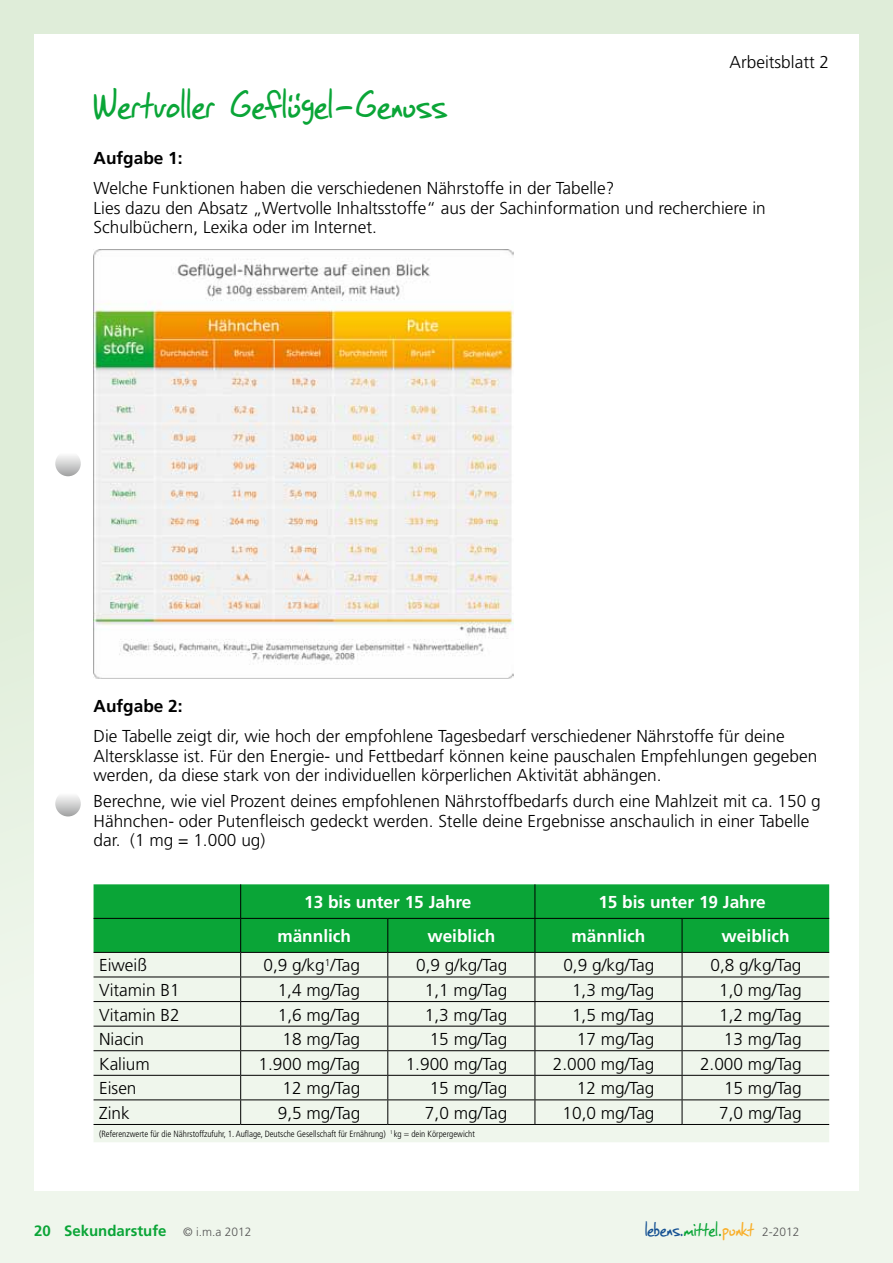
<style>
.page{position:relative;width:893px;height:1263px;background:#fff}
.page>*{position:absolute;margin:0;border:0;box-sizing:border-box;transform-origin:0 0}
.t1{font:45px "SF Grunge Sans";letter-spacing:.02em;color:#0aa537}
.t2{font:22.5px "SF Grunge Sans";letter-spacing:.01em;color:#155193}
.t3{font:300 17.25px/19.5px "Frutiger";color:#000}
.t4{font:700 17.25px "Frutiger";color:#fff}
.t5{font:700 17.25px "Frutiger";color:#000}
.t6{font:700 15px "Frutiger";color:#0aa537}
.t7{font:300 condensed 9px "Frutiger";color:#000}
.s1{font-weight:300;font-size:12px;color:#565656}
.s2{color:#0aa537}
.s3{color:#f9af2a}
.s4{font-family:"Frutiger";font-weight:300;font-size:12px;color:#565656}
</style>
<div class="page">
<div style="left:0;top:0;width:893px;height:1263px;background:linear-gradient(to right,#e9f3e5,#eaf3e6)"></div>
<div style="left:34px;top:34px;width:825px;height:1157px;background:#fff"></div>
<svg style="left:55px;top:451px;width:26px;height:25px"></svg>
<svg style="left:55px;top:791px;width:26px;height:25px"></svg>
<div style="left:94px;top:884px;width:735px;height:68px;background:#0aa537"></div>
<div style="left:94px;top:953px;width:735px;height:189px;background:#eff6ec"></div>
<hr style="left:94px;top:918px;width:147px;height:1px;background:#000">
<hr style="left:240px;top:919px;width:1px;height:33px;background:#000">
<hr style="left:387px;top:919px;width:1px;height:33px;background:#000">
<hr style="left:535px;top:919px;width:1px;height:33px;background:#000">
<hr style="left:682px;top:919px;width:1px;height:33px;background:#000">
<hr style="left:94px;top:976px;width:147px;height:1px;background:#000">
<hr style="left:241px;top:976px;width:147px;height:1px;background:#000">
<hr style="left:388px;top:976px;width:147px;height:1px;background:#000">
<hr style="left:535px;top:976px;width:147px;height:1px;background:#000">
<hr style="left:682px;top:976px;width:147px;height:1px;background:#000">
<hr style="left:94px;top:1001px;width:147px;height:1px;background:#000">
<hr style="left:241px;top:1001px;width:147px;height:1px;background:#000">
<hr style="left:388px;top:1001px;width:147px;height:1px;background:#000">
<hr style="left:535px;top:1001px;width:147px;height:1px;background:#000">
<hr style="left:682px;top:1001px;width:147px;height:1px;background:#000">
<hr style="left:94px;top:1026px;width:147px;height:1px;background:#000">
<hr style="left:241px;top:1026px;width:147px;height:1px;background:#000">
<hr style="left:388px;top:1026px;width:147px;height:1px;background:#000">
<hr style="left:535px;top:1026px;width:147px;height:1px;background:#000">
<hr style="left:682px;top:1026px;width:147px;height:1px;background:#000">
<hr style="left:94px;top:1050px;width:147px;height:1px;background:#000">
<hr style="left:241px;top:1050px;width:147px;height:1px;background:#000">
<hr style="left:388px;top:1050px;width:147px;height:1px;background:#000">
<hr style="left:535px;top:1050px;width:147px;height:1px;background:#000">
<hr style="left:682px;top:1050px;width:147px;height:1px;background:#000">
<hr style="left:94px;top:1075px;width:147px;height:1px;background:#000">
<hr style="left:241px;top:1075px;width:147px;height:1px;background:#000">
<hr style="left:388px;top:1075px;width:147px;height:1px;background:#000">
<hr style="left:535px;top:1075px;width:147px;height:1px;background:#000">
<hr style="left:682px;top:1075px;width:147px;height:1px;background:#000">
<hr style="left:94px;top:1099px;width:147px;height:1px;background:#000">
<hr style="left:241px;top:1099px;width:147px;height:1px;background:#000">
<svg style="left:240px;top:953px;width:1px;height:171px"></svg>
<hr style="left:388px;top:1099px;width:147px;height:1px;background:#000">
<svg style="left:387px;top:953px;width:1px;height:171px"></svg>
<hr style="left:535px;top:1099px;width:147px;height:1px;background:#000">
<svg style="left:535px;top:953px;width:1px;height:171px"></svg>
<hr style="left:682px;top:1099px;width:147px;height:1px;background:#000">
<svg style="left:682px;top:953px;width:1px;height:171px"></svg>
<hr style="left:94px;top:1124px;width:147px;height:1px;background:#000">
<hr style="left:241px;top:1124px;width:147px;height:1px;background:#000">
<hr style="left:388px;top:1124px;width:147px;height:1px;background:#000">
<hr style="left:535px;top:1124px;width:147px;height:1px;background:#000">
<hr style="left:682px;top:1124px;width:147px;height:1px;background:#000">
<hr style="left:94px;top:952px;width:147px;height:1px;background:#000">
<hr style="left:241px;top:952px;width:147px;height:1px;background:#000">
<hr style="left:388px;top:952px;width:147px;height:1px;background:#000">
<hr style="left:535px;top:952px;width:147px;height:1px;background:#000">
<hr style="left:682px;top:952px;width:147px;height:1px;background:#000">
<hr style="left:535px;top:918px;width:147px;height:1px;background:#000">
<hr style="left:682px;top:918px;width:147px;height:1px;background:#000">
<hr style="left:240px;top:884px;width:1px;height:34px;background:#000">
<hr style="left:535px;top:884px;width:1px;height:34px;background:#000">
<hr style="left:241px;top:918px;width:147px;height:1px;background:#000">
<hr style="left:388px;top:918px;width:147px;height:1px;background:#000">
<img style="left:94px;top:250px;width:419px;height:428px">
<h1 class="t1" style="left:94px;top:75px;width:354px">Wertvoller Geflügel-Genuss</h1>
<p class="t3" style="left:729px;top:53px;width:101px">Arbeitsblatt 2</p>
<p class="t5" style="left:94px;top:148px;width:91px">Aufgabe 1:</p>
<p class="t3" style="left:94px;top:179px;width:674px">Welche Funktionen haben die verschiedenen Nährstoffe in der Tabelle?<br>Lies dazu den Absatz „Wertvolle Inhaltsstoffe“ aus der Sachinformation und recherchiere in<br>Schulbüchern, Lexika oder im Internet.</p>
<p class="t5" style="left:94px;top:696px;width:91px">Aufgabe 2:</p>
<p class="t3" style="left:94px;top:726px;width:725px">Die Tabelle zeigt dir, wie hoch der empfohlene Tagesbedarf verschiedener Nährstoffe für deine<br>Altersklasse ist. Für den Energie- und Fettbedarf können keine pauschalen Empfehlungen gegeben werden, da diese stark von der individuellen körperlichen Aktivität abhängen.</p>
<p class="t3" style="left:94px;top:791px;width:729px">Berechne, wie viel Prozent deines empfohlenen Nährstoffbedarfs durch eine Mahlzeit mit ca. 150 g<br>Hähnchen- oder Putenfleisch gedeckt werden. Stelle deine Ergebnisse anschaulich in einer Tabelle dar. (1 mg = 1.000 ug)</p>
<p class="t4" style="left:304px;top:892px;width:169px">13 bis unter 15 Jahre</p>
<p class="t4" style="left:598px;top:892px;width:169px">15 bis unter 19 Jahre</p>
<p class="t4" style="left:277px;top:926px;width:75px">männlich</p>
<p class="t4" style="left:427px;top:926px;width:70px">weiblich</p>
<p class="t4" style="left:572px;top:926px;width:75px">männlich</p>
<p class="t4" style="left:722px;top:926px;width:70px">weiblich</p>
<p class="t3" style="left:99px;top:956px;width:49px">Eiweiß</p>
<p class="t3" style="left:263px;top:956px;width:98px">0,9 g/kg<sup>1</sup>/Tag</p>
<p class="t3" style="left:416px;top:956px;width:93px">0,9 g/kg/Tag</p>
<p class="t3" style="left:563px;top:956px;width:93px">0,9 g/kg/Tag</p>
<p class="t3" style="left:710px;top:956px;width:93px">0,8 g/kg/Tag</p>
<p class="t3" style="left:99px;top:980px;width:82px">Vitamin B1</p>
<p class="t3" style="left:278px;top:980px;width:84px">1,4 mg/Tag</p>
<p class="t3" style="left:425px;top:980px;width:84px">1,1 mg/Tag</p>
<p class="t3" style="left:572px;top:980px;width:84px">1,3 mg/Tag</p>
<p class="t3" style="left:719px;top:980px;width:84px">1,0 mg/Tag</p>
<p class="t3" style="left:99px;top:1005px;width:82px">Vitamin B2</p>
<p class="t3" style="left:278px;top:1005px;width:84px">1,6 mg/Tag</p>
<p class="t3" style="left:425px;top:1005px;width:84px">1,3 mg/Tag</p>
<p class="t3" style="left:572px;top:1005px;width:84px">1,5 mg/Tag</p>
<p class="t3" style="left:719px;top:1005px;width:84px">1,2 mg/Tag</p>
<p class="t3" style="left:99px;top:1029px;width:47px">Niacin</p>
<p class="t3" style="left:283px;top:1029px;width:79px">18 mg/Tag</p>
<p class="t3" style="left:430px;top:1029px;width:79px">15 mg/Tag</p>
<p class="t3" style="left:577px;top:1029px;width:79px">17 mg/Tag</p>
<p class="t3" style="left:724px;top:1029px;width:79px">13 mg/Tag</p>
<p class="t3" style="left:99px;top:1054px;width:52px">Kalium</p>
<p class="t3" style="left:259px;top:1054px;width:103px">1.900 mg/Tag</p>
<p class="t3" style="left:406px;top:1054px;width:103px">1.900 mg/Tag</p>
<p class="t3" style="left:553px;top:1054px;width:103px">2.000 mg/Tag</p>
<p class="t3" style="left:700px;top:1054px;width:103px">2.000 mg/Tag</p>
<p class="t3" style="left:99px;top:1078px;width:39px">Eisen</p>
<p class="t3" style="left:283px;top:1078px;width:79px">12 mg/Tag</p>
<p class="t3" style="left:430px;top:1078px;width:79px">15 mg/Tag</p>
<p class="t3" style="left:577px;top:1078px;width:79px">12 mg/Tag</p>
<p class="t3" style="left:724px;top:1078px;width:79px">15 mg/Tag</p>
<p class="t3" style="left:99px;top:1103px;width:32px">Zink</p>
<p class="t3" style="left:278px;top:1103px;width:84px">9,5 mg/Tag</p>
<p class="t3" style="left:425px;top:1103px;width:84px">7,0 mg/Tag</p>
<p class="t3" style="left:562px;top:1103px;width:94px">10,0 mg/Tag</p>
<p class="t3" style="left:719px;top:1103px;width:84px">7,0 mg/Tag</p>
<p class="t7" style="left:99px;top:1128px;width:377px">(Referenzwerte für die Nährstoffzufuhr, 1. Auflage, Deutsche Gesellschaft für Ernährung) <sup>1</sup> kg = dein Körpergewicht</p>
<p class="t6" style="left:34px;top:1222px;width:219px">20 Sekundarstufe <span class="s1">© i.m.a 2012</span></p>
<h2 class="t2" style="left:645px;top:1214px;width:156px">lebens.<span class="s2">mittel.</span><span class="s3">punkt</span> <span class="s4">2-2012</span></h2>
</div>
